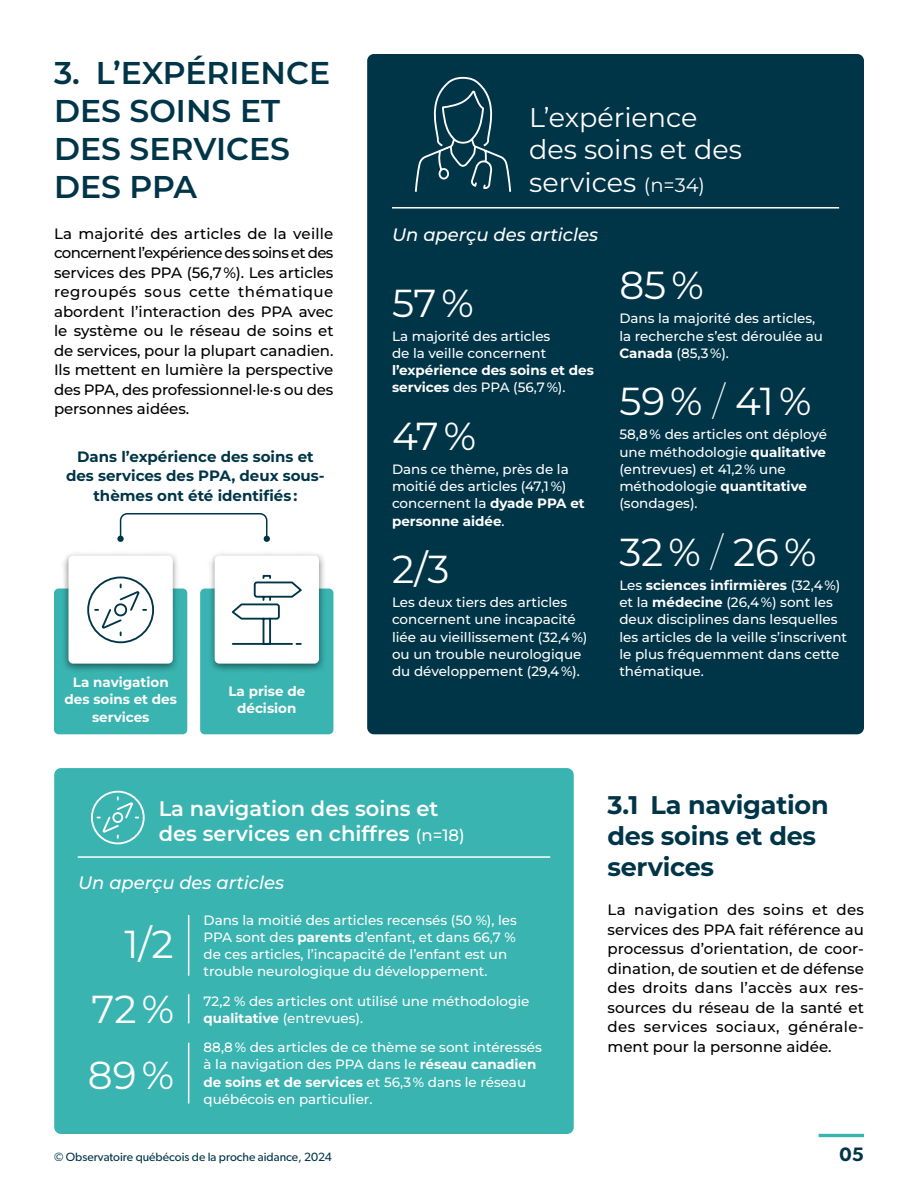
<style>
.page{position:relative;width:918px;height:1188px;background:#fff}
.page>*{position:absolute;margin:0;border:0;box-sizing:border-box;transform-origin:0 0}
.t1{font:39px/65.2px "Montserrat";color:#fff;text-align:justify}
.t2{font:600 31.5px/37.8px "Montserrat";color:#003548}
.t3{font:27px/32.2px "Montserrat";color:#fff}
.t4{font:700 25.5px/30.6px "Montserrat";letter-spacing:-.01em;color:#003548}
.t5{font:600 21px/25.2px "Montserrat";color:#fff}
.t6{font:600 19.5px "Gibson";color:#003548}
.t7{font:italic 500 18px "Montserrat";color:#fff}
.t8{font:500 15px/19.5px "Montserrat";letter-spacing:-.005em;color:#000;text-align:justify}
.t9{font:700 15px/19.5px "Montserrat";color:#003548;text-align:center}
.t10{font:500 13.5px/17.2px "Montserrat";color:#fff}
.t11{font:700 13.5px/17.2px "Montserrat";color:#fff;text-align:center}
.t12{font:12px "Gibson";color:#003548}
.s1{font-size:19.5px}
.s2{font-weight:500}
.s3{font-weight:700}
.s4{font-weight:200}
.s5{font-weight:500;font-size:16.5px}
</style>
<div class="page">
<hr style="left:819px;top:1134px;width:45px;height:3px;background:#39b4b1">
<div style="left:367px;top:54px;width:497px;height:680px;background:#003548;border-radius:7px"></div>
<div style="left:54px;top:589px;width:133px;height:145px;background:#39b4b1;border-radius:5px"></div>
<div style="left:200px;top:589px;width:133px;height:145px;background:#39b4b1;border-radius:5px"></div>
<svg style="left:119px;top:513px;width:151px;height:29px"></svg>
<div style="left:61px;top:551px;width:119px;height:122px;background:#000;opacity:.5"></div>
<div style="left:68px;top:556px;width:105px;height:108px;background:#fff;border-radius:5px"></div>
<div style="left:207px;top:551px;width:119px;height:122px;background:#000;opacity:.5"></div>
<div style="left:215px;top:556px;width:104px;height:108px;background:#fff;border-radius:5px"></div>
<div style="left:54px;top:768px;width:520px;height:366px;background:#39b4b1;border-radius:7px"></div>
<hr style="left:392px;top:207px;width:447px;height:2px;background:#fff">
<hr style="left:78px;top:856px;width:472px;height:2px;background:#fff">
<svg style="left:91px;top:790px;width:54px;height:55px"></svg>
<svg style="left:87px;top:576px;width:67px;height:68px"></svg>
<svg style="left:231px;top:574px;width:71px;height:71px"></svg>
<svg style="left:414px;top:76px;width:98px;height:116px"></svg>
<hr style="left:188px;top:915px;width:1px;height:61px;background:#fff">
<hr style="left:188px;top:1043px;width:1px;height:61px;background:#fff">
<svg style="left:188px;top:994px;width:1px;height:29px"></svg>
<h2 class="t2" style="left:54px;top:57px;width:278px">3. L’EXPÉRIENCE<br>DES SOINS ET<br>DES SERVICES<br>DES PPA</h2>
<p class="t8" style="left:54px;top:225px;width:281px">La majorité des articles de la veille concernent l’expérience des soins et des services des PPA (56,7 %). Les articles regroupés sous cette thématique abordent l’interaction des PPA avec le système ou le réseau de soins et de services, pour la plupart canadien.<br>Ils mettent en lumière la perspective des PPA, des professionnel·le·s ou des personnes aidées.</p>
<p class="t9" style="left:66px;top:448px;width:260px">Dans l’expérience des soins et des services des PPA, deux sous&shy;thèmes ont été identifiés :</p>
<p class="t11" style="left:65px;top:675px;width:114px">La navigation des soins et des services</p>
<p class="t11" style="left:228px;top:683px;width:78px">La prise de décision</p>
<h3 class="t3" style="left:529px;top:103px;width:214px">L’expérience des soins et des services <span class="s1">(n=34)</span></h3>
<h3 class="t7" style="left:392px;top:227px;width:208px">Un aperçu des articles</h3>
<h1 class="t1" style="left:392px;top:269px;width:83px">57 %</h1>
<p class="t10" style="left:392px;top:328px;width:160px">La majorité des articles de la veille concernent</p>
<p class="t11" style="left:392px;top:362px;width:203px;text-align:left">l’expérience des soins et des services <span class="s2">des PPA (56,7 %).</span></p>
<h1 class="t1" style="left:392px;top:402px;width:86px">47 %</h1>
<p class="t10" style="left:392px;top:462px;width:194px">Dans ce thème, près de la moitié des articles (47,1 %) concernent la <span class="s3">dyade PPA et personne aidée</span>.</p>
<h1 class="t1" style="left:392px;top:536px;width:59px">2/3</h1>
<p class="t10" style="left:392px;top:595px;width:197px">Les deux tiers des articles concernent une incapacité liée au vieillissement (32,4 %) ou un trouble neurologique du développement (29,4 %).</p>
<h1 class="t1" style="left:619px;top:252px;width:86px">85 %</h1>
<p class="t10" style="left:619px;top:311px;width:205px">Dans la majorité des articles, la recherche s’est déroulée au<br><span class="s3">Canada</span> (85,3 %).</p>
<h1 class="t1" style="left:619px;top:368px;width:194px">59 % <span class="s4">/</span> 41 %</h1>
<p class="t10" style="left:619px;top:426px;width:209px">58,8 % des articles ont déployé une méthodologie <span class="s3">qualitative </span>(entrevues) et 41,2 % une méthodologie <span class="s3">quantitative </span>(sondages).</p>
<h1 class="t1" style="left:619px;top:518px;width:199px">32 % <span class="s4">/</span> 26 %</h1>
<p class="t10" style="left:619px;top:578px;width:229px">Les <span class="s3">sciences infirmières</span> (32,4 %) et la <span class="s3">médecine</span> (26,4 %) sont les deux disciplines dans lesquelles les articles de la veille s’inscrivent le plus fréquemment dans cette thématique.</p>
<h3 class="t5" style="left:159px;top:798px;width:307px">La navigation des soins et des services en chiffres <span class="s5">(n=18)</span></h3>
<h3 class="t7" style="left:78px;top:876px;width:208px">Un aperçu des articles</h3>
<h1 class="t1" style="left:88px;top:910px;width:88px;text-indent:36px">1/2<br>72 % 89 %</h1>
<p class="t10" style="left:204px;top:911px;width:315px">Dans la moitié des articles recensés (50 %), les PPA sont des <span class="s3">parents</span> d’enfant, et dans 66,7 % de ces articles, l’incapacité de l’enfant est un trouble neurologique du développement.</p>
<p class="t10" style="left:204px;top:992px;width:327px">72,2 % des articles ont utilisé une méthodologie <span class="s3">qualitative</span> (entrevues).</p>
<p class="t10" style="left:204px;top:1038px;width:340px">88,8 % des articles de ce thème se sont intéressés à la navigation des PPA dans le <span class="s3">réseau canadien de soins et de services</span> et 56,3 % dans le réseau québécois en particulier.</p>
<h3 class="t4" style="left:608px;top:792px;width:223px">3.1 La navigation des soins et des services</h3>
<p class="t8" style="left:608px;top:902px;width:258px">La navigation des soins et des services des PPA fait référence au processus d’orientation, de coor&shy;dination, de soutien et de défense des droits dans l’accès aux res&shy;sources du réseau de la santé et des services sociaux, générale&shy;ment pour la personne aidée.</p>
<p class="t12" style="left:54px;top:1153px;width:279px">© Observatoire québécois de la proche aidance, 2024</p>
<h3 class="t6" style="left:840px;top:1143px;width:26px">05</h3>
</div>
